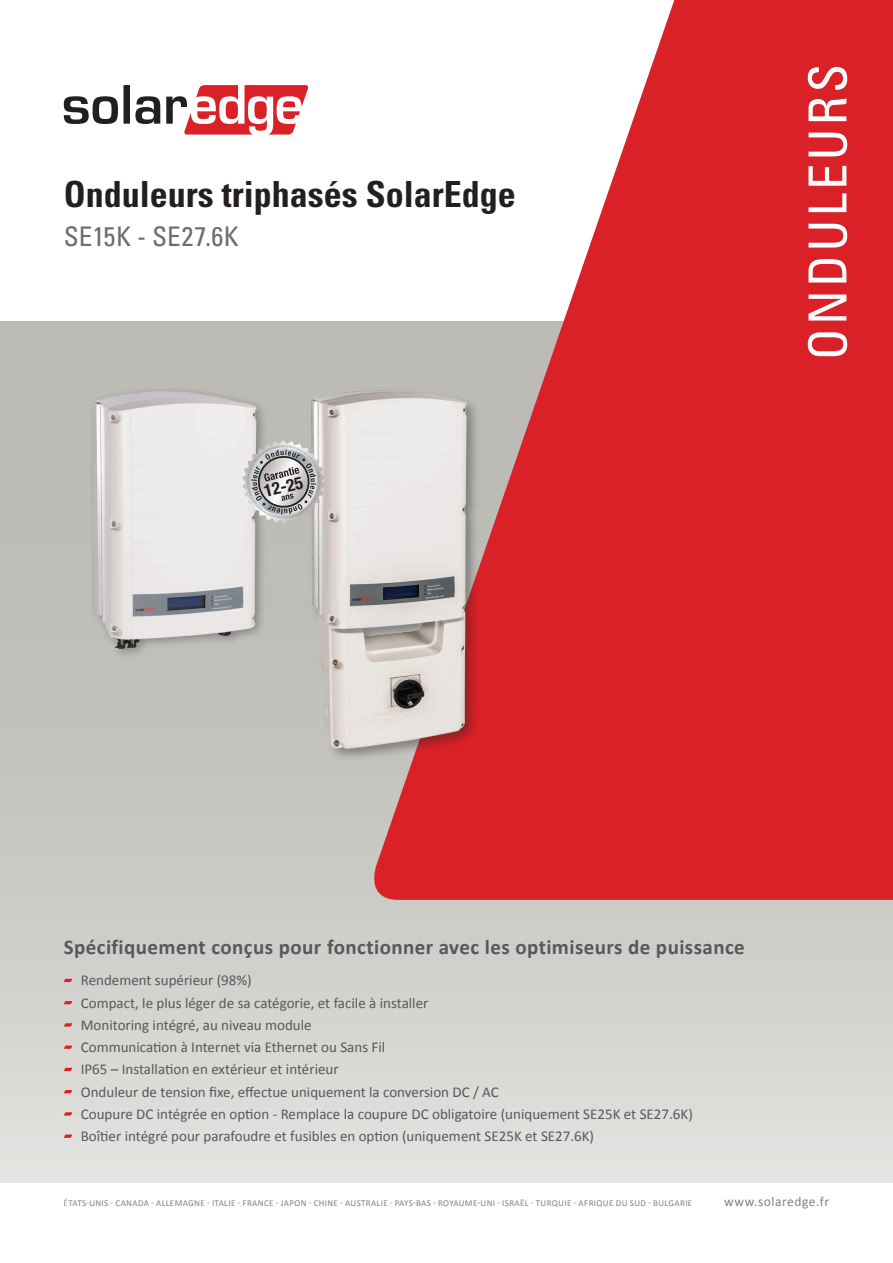
<style>
.page{position:relative;width:893px;height:1263px;background:#fff}
.page>*{position:absolute;margin:0;border:0;box-sizing:border-box;transform-origin:0 0}
.pg1_Family_vertical{font:condensed 52.5px "Univers LT Std";letter-spacing:.06em;color:#fff}
.pg1_Product_Header{font:700 condensed 36px "Univers LT Std";color:#231f20}
.pg1_Product_Header-2{font:condensed 27px "Univers LT Std";letter-spacing:.005em;color:#6c6d70}
.pg1_Text_bold{font:700 21px "Calibri";letter-spacing:.02em;color:#57585a}
.t1{font:700 condensed 17.25px "Helvetica Neue LT Std";color:#231f20}
.Pg1_Text_Bullets{font:15px "Calibri";color:#57585a}
.pg1_Text_URL{font:13.5px "Calibri";letter-spacing:.04em;color:#808180}
.t2{font:9px "Calibri";letter-spacing:.04em;color:#808180}
</style>
<div class="page">
<div style="left:0;top:321px;width:893px;height:861px;background:linear-gradient(to bottom,#b4b3ae,#dbdbd8)"></div>
<svg style="left:364px;top:0;width:529px;height:900px;fill:#da2128"></svg>
<svg style="left:64px;top:85px;width:244px;height:50px"></svg>
<img style="left:64px;top:353px;width:227px;height:325px">
<img style="left:280px;top:375px;width:224px;height:388px">
<svg style="left:242px;top:440px;width:83px;height:83px;background:#bdbbbb"></svg>
<svg style="left:64px;top:979px;width:8px;height:3px"></svg>
<svg style="left:64px;top:1001px;width:8px;height:3px"></svg>
<svg style="left:64px;top:1023px;width:8px;height:3px"></svg>
<svg style="left:64px;top:1045px;width:8px;height:4px"></svg>
<svg style="left:64px;top:1068px;width:8px;height:3px"></svg>
<svg style="left:64px;top:1090px;width:8px;height:3px"></svg>
<svg style="left:64px;top:1112px;width:8px;height:3px"></svg>
<svg style="left:64px;top:1134px;width:8px;height:4px"></svg>
<p class="pg1_Product_Header" style="left:64px;top:172px;width:453px">Onduleurs triphasés SolarEdge</p>
<p class="pg1_Product_Header-2" style="left:64px;top:219px;width:177px">SE15 -K SE27.6K</p>
<p class="t1" style="left:262px;top:481px;width:41px;rotate:-14deg">12-25</p>
<p class="pg1_Family_vertical" style="left:794px;top:360px;width:298px;rotate:-90deg">ONDULEURS</p>
<p class="pg1_Text_bold" style="left:64px;top:934px;width:682px">Spécifiquement conçus pour fonctionner avec les optimiseurs de puissance</p>
<p class="Pg1_Text_Bullets" style="left:81px;top:971px;width:172px">Rendement supérieur )98%(</p>
<p class="Pg1_Text_Bullets" style="left:81px;top:993px;width:349px">Compact le, plus léger de sa catégorie, et facile à installer</p>
<p class="Pg1_Text_Bullets" style="left:81px;top:1015px;width:232px">Monitoring intégré, au niveau module</p>
<p class="Pg1_Text_Bullets" style="left:81px;top:1037px;width:306px">Communication à Internet via Ethernet ou Sans Fil</p>
<p class="Pg1_Text_Bullets" style="left:81px;top:1060px;width:259px">IP65 – Installation en extérieur et intérieur</p>
<p class="Pg1_Text_Bullets" style="left:81px;top:1082px;width:420px">Onduleur de tension fixe, effectue uniquement la conversion DC / AC</p>
<p class="Pg1_Text_Bullets" style="left:81px;top:1104px;width:614px">Coupure DC intégrée en option - Remplace la coupure DC obligatoire (uniquement SE25K et SE27.6 (K</p>
<p class="Pg1_Text_Bullets" style="left:81px;top:1126px;width:515px">Boîtier intégré pour parafoudre et fusibles en option (uniquement SE25K et SE27.6 (K</p>
<p class="t2" style="left:64px;top:1197px;width:630px">ÉTATS-UNIS - CANADA - ALLEMAGNE - ITALIE - FRANCE - JAPON - CHINE - AUSTRALIE - PAYS-BAS - ROYAUME-UNI - ISRAËL - TURQUIE - AFRIQUE DU SUD - BULGARIE</p>
<p class="pg1_Text_URL" style="left:724px;top:1193px;width:106px">www.solaredge.fr</p>
</div>
